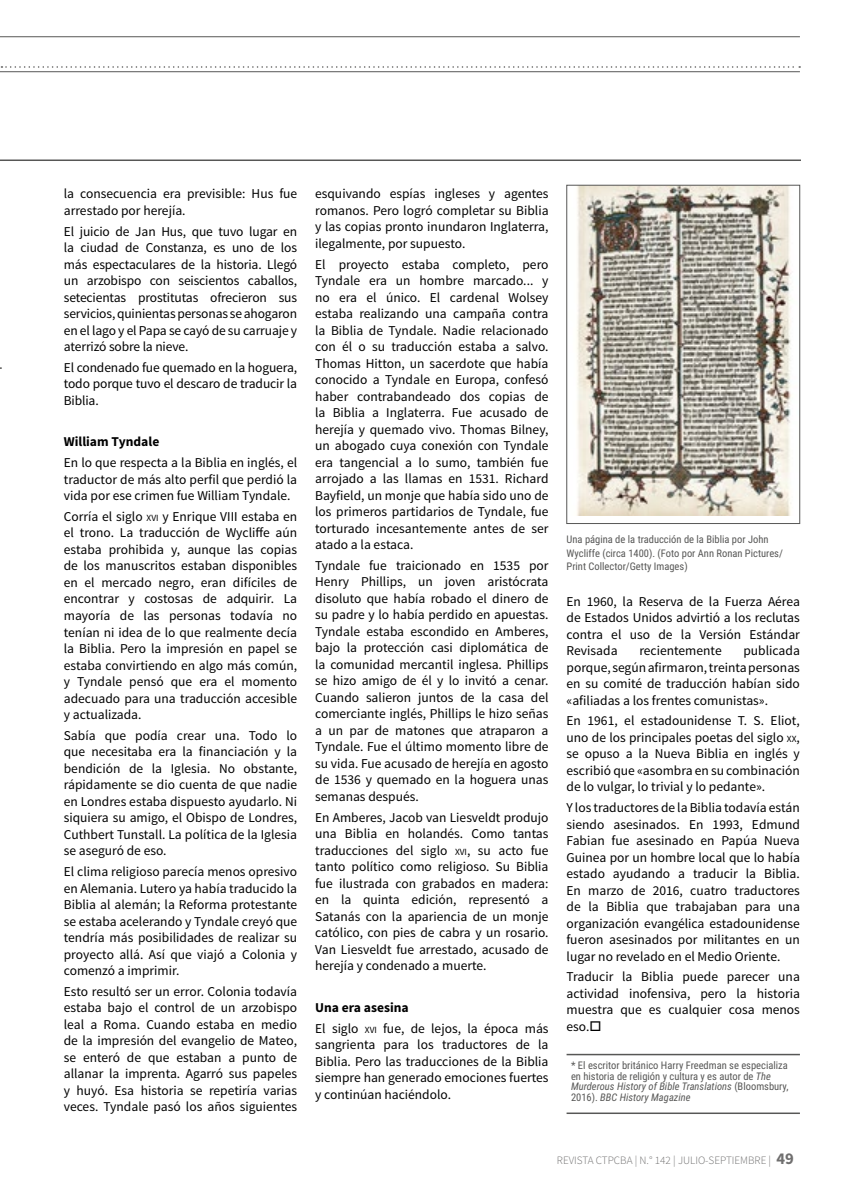
<style>
.page{position:relative;width:851px;height:1191px;background:#fff}
.page>*{position:absolute;margin:0;border:0;box-sizing:border-box;transform-origin:0 0}
.t1{font:13.5px/16.5px "Source Sans Pro";color:#000;text-align:justify}
.t2{font:700 13.5px "Source Sans Pro";color:#000}
.t3{font:300 11.25px "Source Sans Pro";color:#706f6f}
.Normal_wrd_7{font:10.5px/10.5px "Roboto Condensed";color:#575756}
.s1{font-size:9.45px}
.s2{font-style:inherit}
.s3{font-style:italic}
.s4{font-weight:700;font-size:16.5px}
</style>
<div class="page">
<img style="left:577px;top:187px;width:214px;height:328px">
<div style="left:566px;top:185px;width:233px;height:339px;border:1px solid #575756"></div>
<hr style="left:0;top:159px;width:800px;height:2px;background:#575756">
<hr style="left:566px;top:1053px;width:233px;height:2px;background:#575756">
<hr style="left:566px;top:1112px;width:233px;height:2px;background:#575756">
<svg style="left:0;top:66px;width:800px;height:6px"></svg>
<hr style="left:0;top:36px;width:799px;height:1px;background:#575756">
<hr style="left:0;top:71px;width:799px;height:1px;background:#575756">
<p class="t1" style="left:64px;top:186px;width:235px">la consecuencia era previsible: Hus fue arrestado por herejía.</p>
<p class="t1" style="left:64px;top:223px;width:235px">El juicio de Jan Hus, que tuvo lugar en la ciudad de Constanza, es uno de los más espectaculares de la historia. Llegó un arzobispo con seiscientos caballos, setecientas prostitutas ofrecieron sus servicios, quinientas personas se ahogaron en el lago y el Papa se cayó de su carruaje y aterrizó sobre la nieve.</p>
<p class="t1" style="left:64px;top:359px;width:235px">El condenado fue quemado en la hoguera, todo porque tuvo el descaro de traducir la Biblia.</p>
<p class="t2" style="left:64px;top:433px;width:97px">William Tyndale</p>
<p class="t1" style="left:64px;top:454px;width:235px">En lo que respecta a la Biblia en inglés, el traductor de más alto perfil que perdió la vida por ese crimen fue William Tyndale.</p>
<p class="t1" style="left:64px;top:508px;width:235px">Corría el siglo <span class="s1">XVI</span> y Enrique <span class="s2">VIII</span> estaba en el trono. La traducción de Wycliffe aún estaba prohibida y, aunque las copias de los manuscritos estaban disponibles en el mercado negro, eran difíciles de encontrar y costosas de adquirir. La mayoría de las personas todavía no tenían ni idea de lo que realmente decía la Biblia. Pero la impresión en papel se estaba convirtiendo en algo más común, y Tyndale pensó que era el momento adecuado para una traducción accesible y actualizada.</p>
<p class="t1" style="left:64px;top:727px;width:235px">Sabía que podía crear una. Todo lo que necesitaba era la financiación y la bendición de la Iglesia. No obstante, rápidamente se dio cuenta de que nadie en Londres estaba dispuesto ayudarlo. Ni siquiera su amigo, el Obispo de Londres, Cuthbert Tunstall. La política de la Iglesia se aseguró de eso.</p>
<p class="t1" style="left:64px;top:863px;width:235px">El clima religioso parecía menos opresivo en Alemania. Lutero ya había traducido la Biblia al alemán; la Reforma protestante se estaba acelerando y Tyndale creyó que tendría más posibilidades de realizar su proyecto allá. Así que viajó a Colonia y comenzó a imprimir.</p>
<p class="t1" style="left:64px;top:983px;width:235px">Esto resultó ser un error. Colonia todavía estaba bajo el control de un arzobispo leal a Roma. Cuando estaba en medio de la impresión del evangelio de Mateo, se enteró de que estaban a punto de allanar la imprenta. Agarró sus papeles y huyó. Esa historia se repetiría varias veces. Tyndale pasó los años siguientes</p>
<p class="t1" style="left:315px;top:186px;width:235px">esquivando espías ingleses y agentes romanos. Pero logró completar su Biblia y las copias pronto inundaron Inglaterra, ilegalmente, por supuesto.</p>
<p class="t1" style="left:315px;top:256px;width:235px">El proyecto estaba completo, pero Tyndale era un hombre marcado... y no era el único. El cardenal Wolsey estaba realizando una campaña contra la Biblia de Tyndale. Nadie relacionado con él o su traducción estaba a salvo.<br>Thomas Hitton, un sacerdote que había conocido a Tyndale en Europa, confesó haber contrabandeado dos copias de la Biblia a Inglaterra. Fue acusado de herejía y quemado vivo. Thomas Bilney, un abogado cuya conexión con Tyndale era tangencial a lo sumo, también fue arrojado a las llamas en 1531. Richard Bayfield, un monje que había sido uno de los primeros partidarios de Tyndale, fue torturado incesantemente antes de ser atado a la estaca.</p>
<p class="t1" style="left:315px;top:557px;width:235px">Tyndale fue traicionado en 1535 por Henry Phillips, un joven aristócrata disoluto que había robado el dinero de su padre y lo había perdido en apuestas.<br>Tyndale estaba escondido en Amberes, bajo la protección casi diplomática de la comunidad mercantil inglesa. Phillips se hizo amigo de él y lo invitó a cenar.<br>Cuando salieron juntos de la casa del comerciante inglés, Phillips le hizo señas a un par de matones que atraparon a Tyndale. Fue el último momento libre de su vida. Fue acusado de herejía en agosto de 1536 y quemado en la hoguera unas semanas después.</p>
<p class="t1" style="left:315px;top:809px;width:235px">En Amberes, Jacob van Liesveldt produjo una Biblia en holandés. Como tantas traducciones del siglo <span class="s1">XVI</span>, su acto fue tanto político como religioso. Su Biblia fue ilustrada con grabados en madera: en la quinta edición, representó a Satanás con la apariencia de un monje católico, con pies de cabra y un rosario.<br>Van Liesveldt fue arrestado, acusado de herejía y condenado a muerte.</p>
<p class="t2" style="left:315px;top:998px;width:95px">Una era asesina</p>
<p class="t1" style="left:315px;top:1020px;width:235px">El siglo <span class="s1">XVI</span> fue, de lejos, la época más sangrienta para los traductores de la Biblia. Pero las traducciones de la Biblia siempre han generado emociones fuertes y continúan haciéndolo.</p>
<p class="Normal_wrd_7" style="left:566px;top:532px;width:218px;line-height:13.5px">Una página de la traducción de la Biblia por John<br>Wycliffe (circa 1400). (Foto por Ann Ronan Pictures/<br>Print Collector/Getty Images)</p>
<p class="t1" style="left:566px;top:593px;width:235px">En 1960, la Reserva de la Fuerza Aérea de Estados Unidos advirtió a los reclutas contra el uso de la Versión Estándar Revisada</p>
<p class="t1" style="left:566px;top:642px;width:235px;text-indent:177px">publicada porque, según afirmaron, treinta personas en su comité de traducción habían sido «afiliadas a los frentes comunistas».</p>
<p class="t1" style="left:566px;top:713px;width:235px">En 1961, el estadounidense T. S. Eliot, uno de los principales poetas del siglo <span class="s1">XX</span><span class="s2">, </span>se opuso a la Nueva Biblia en inglés y escribió que «asombra en su combinación de lo vulgar, lo trivial y lo pedante».</p>
<p class="t1" style="left:566px;top:799px;width:235px">Y los traductores de la Biblia todavía están siendo asesinados. En 1993, Edmund Fabian fue asesinado en Papúa Nueva Guinea por un hombre local que lo había estado ayudando a traducir la Biblia.<br>En marzo de 2016, cuatro traductores de la Biblia que trabajaban para una organización evangélica estadounidense fueron asesinados por militantes en un lugar no revelado en el Medio Oriente.</p>
<p class="t1" style="left:566px;top:969px;width:235px">Traducir la Biblia puede parecer una actividad inofensiva, pero la historia muestra que es cualquier cosa menos eso.□</p>
<p class="t1" style="left:639px;top:642px;width:84px">recientemente</p>
<p class="Normal_wrd_7" style="left:571px;top:1060px;width:219px">* El escritor británico Harry Freedman se especializa en historia de religión y cultura y es autor de <span class="s3">The Murderous History of Bible Translations</span> (Bloomsbury, 2016). <span class="s3">BBC History Magazine</span></p>
<p class="t3" style="left:557px;top:1153px;width:238px">REVISTA CTPCBA | N.° 142 | JULIO-SEPTIEMBRE | <span class="s4">49</span></p>
</div>
